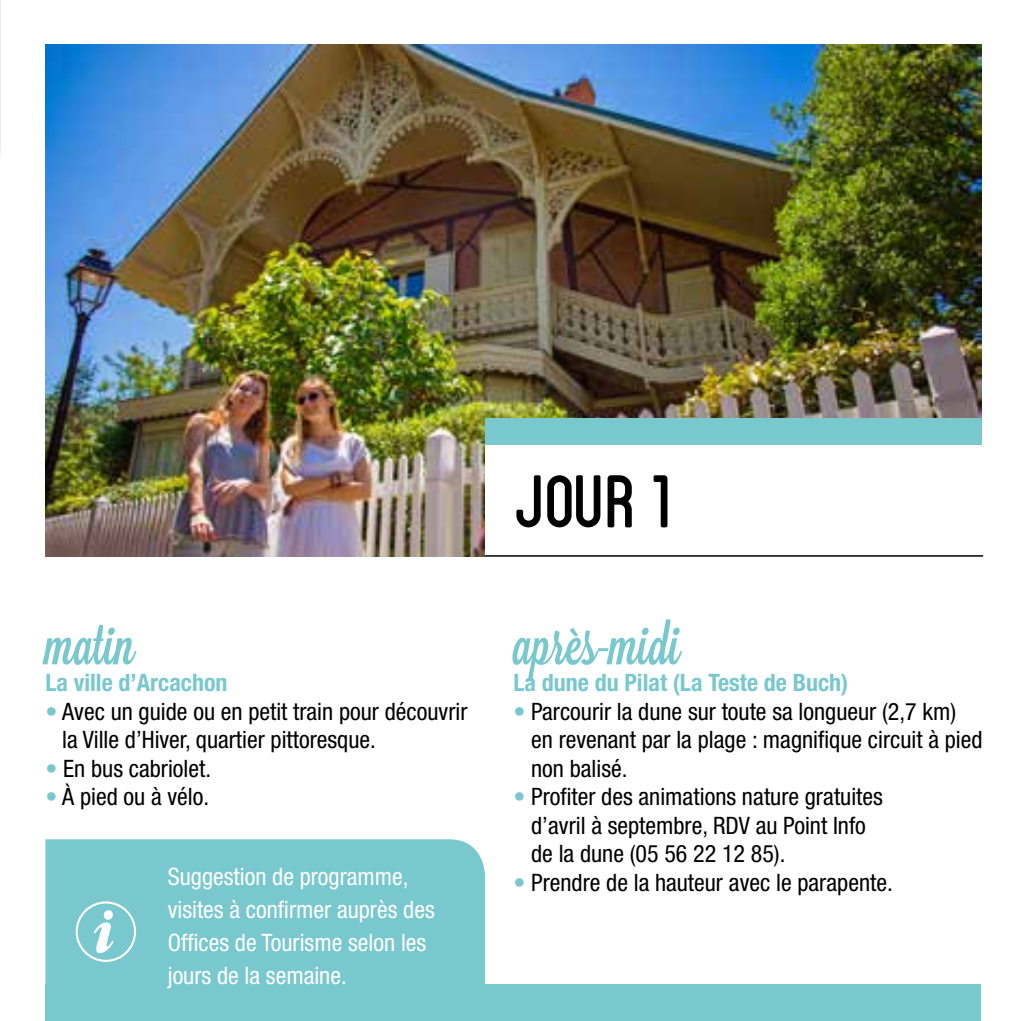
<style>
.page{position:relative;width:1021px;height:1021px;background:#fff}
.page>*{position:absolute;margin:0;border:0;box-sizing:border-box;transform-origin:0 0}
.t1{font:105.3px "Blanch Caps";color:#000}
.t2{font:57px "Lavanderia Sturdy";color:#79c8ce}
.t3{font:condensed 24px/28.5px "Helvetica Neue LT Std";color:#000}
.t4{font:condensed 24px/33px "Helvetica Neue LT Std";color:#fff}
.t5{font:700 condensed 24px "Helvetica Neue LT Std";color:#79c8ce}
.s1{color:#79c8ce}
</style>
<div class="page">
<img style="left:45px;top:44px;width:936px;height:512px">
<div style="left:485px;top:418px;width:521px;height:546px;background:#fff"></div>
<div style="left:485px;top:418px;width:496px;height:27px;background:#79c8ce"></div>
<div style="left:45px;top:984px;width:936px;height:36px;background:#79c8ce"></div>
<hr style="left:485px;top:555px;width:498px;height:1px;background:#000">
<div style="left:45px;top:839px;width:440px;height:145px;background:#79c8ce"></div>
<svg style="left:94px;top:909px;width:19px;height:44px"></svg>
<div style="left:76px;top:901px;width:60px;height:60px;border:2px solid #fff;border-radius:50%"></div>
<h2 class="t2" style="left:45px;top:611px;width:91px">matin</h2>
<p class="t5" style="left:45px;top:668px;width:184px">La ville d’Arcachon</p>
<p class="t3" style="left:62px;top:697px;width:407px;text-indent:-17px"><span class="s1">•</span> Avec un guide ou en petit train pour découvrir la Ville d’Hiver, quartier pittoresque.</p>
<p class="t3" style="left:45px;top:754px;width:167px"><span class="s1">•</span> En bus cabriolet.</p>
<p class="t3" style="left:45px;top:782px;width:165px"><span class="s1">•</span> À pied ou à vélo.</p>
<p class="t4" style="left:168px;top:859px;width:268px">Suggestion de programme, visites à confirmer auprès des<br>Offices de Tourisme selon les jours de la semaine.</p>
<h1 class="t1" style="left:513px;top:453px;width:161px">Jour 1</h1>
<h2 class="t2" style="left:513px;top:611px;width:169px">après-midi</h2>
<p class="t5" style="left:513px;top:668px;width:336px">La dune du Pilat (La Teste de Buch)</p>
<p class="t3" style="left:531px;top:697px;width:453px;text-indent:-18px"><span class="s1">•</span> Parcourir la dune sur toute sa longueur (2,7 km) en revenant par la plage : magnifique circuit à pied non balisé.</p>
<p class="t3" style="left:531px;top:782px;width:353px;text-indent:-18px"><span class="s1">•</span> Profiter des animations nature gratuites d’avril à septembre, RDV au Point Info de la dune (05 56 22 12 85).</p>
<p class="t3" style="left:513px;top:868px;width:381px"><span class="s1">•</span> Prendre de la hauteur avec le parapente.</p>
</div>
